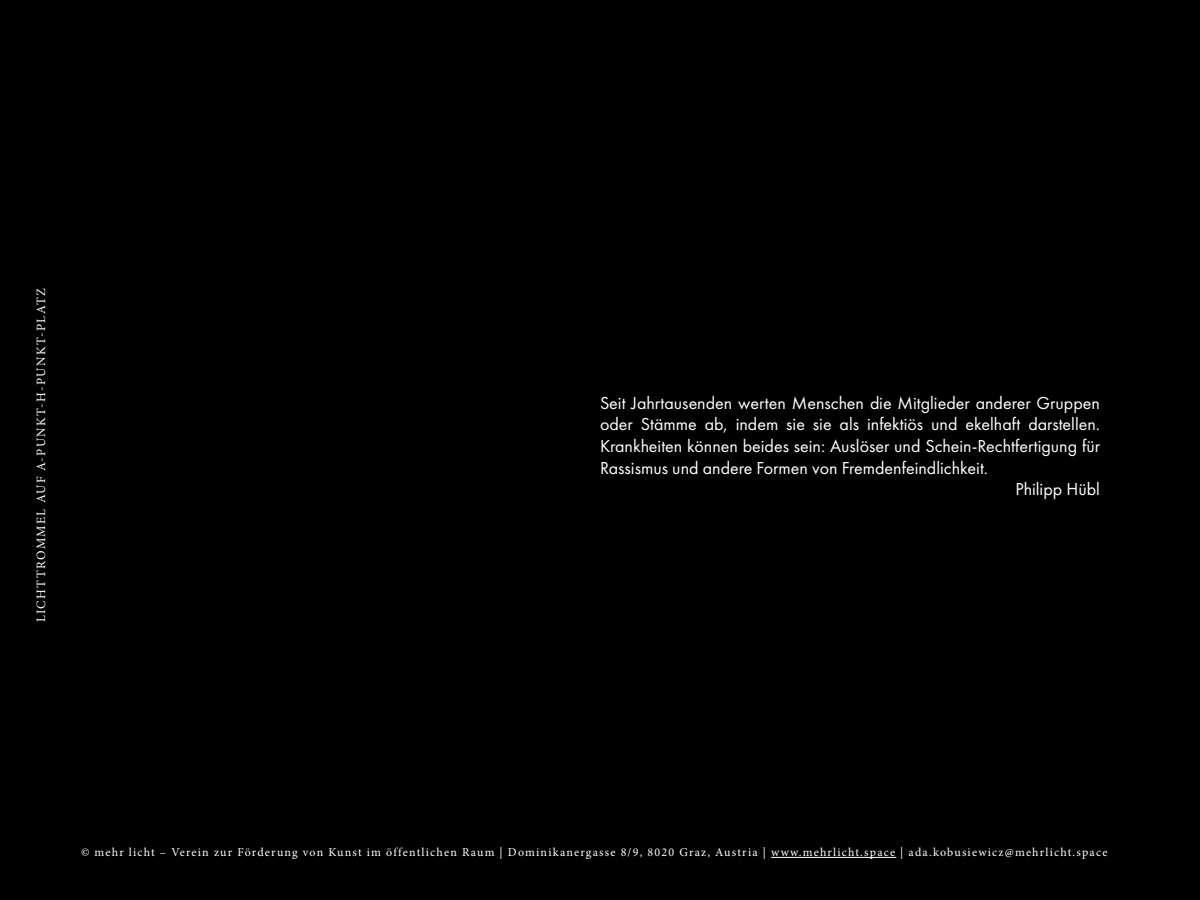
<style>
.page{position:relative;width:1200px;height:900px;background:#000}
.page>*{position:absolute;margin:0;border:0;box-sizing:border-box;transform-origin:0 0}
.t1{font:18px "Futura PT";color:#fff}
.t2{font:12.75px "Minion Pro";letter-spacing:.1em;color:#fff}
.t3{font:12px "Minion Pro";letter-spacing:.1em;color:#fff}
</style>
<div class="page">
<hr style="left:771px;top:857px;width:125px;height:1px;background:#fff">
<p class="t2" style="left:33px;top:622px;width:335px;rotate:-90deg">LICHTTROMMEL AUF A-PUNKT-H-PUNKT-PLATZ</p>
<p class="t1" style="left:600px;top:392px;width:502px">Seit Jahrtausenden werten Menschen die Mitglieder anderer Gruppen</p>
<p class="t1" style="left:600px;top:414px;width:501px">oder Stämme ab, indem sie sie als infektiös und ekelhaft darstellen.</p>
<p class="t1" style="left:600px;top:435px;width:502px">Krankheiten können beides sein: Auslöser und Schein-Rechtfertigung für</p>
<p class="t1" style="left:600px;top:457px;width:389px">Rassismus und andere Formen von Fremdenfeindlichkeit.</p>
<p class="t1" style="left:1015px;top:479px;width:86px">Philipp Hübl</p>
<p class="t3" style="left:81px;top:844px;width:1028px">© mehr licht – Verein zur Förderung von Kunst im öffentlichen Raum | Dominikanergasse 8/9, 8020 Graz, Austria | www.mehrlicht.space | ada.kobusiewicz@mehrlicht.space</p>
</div>
